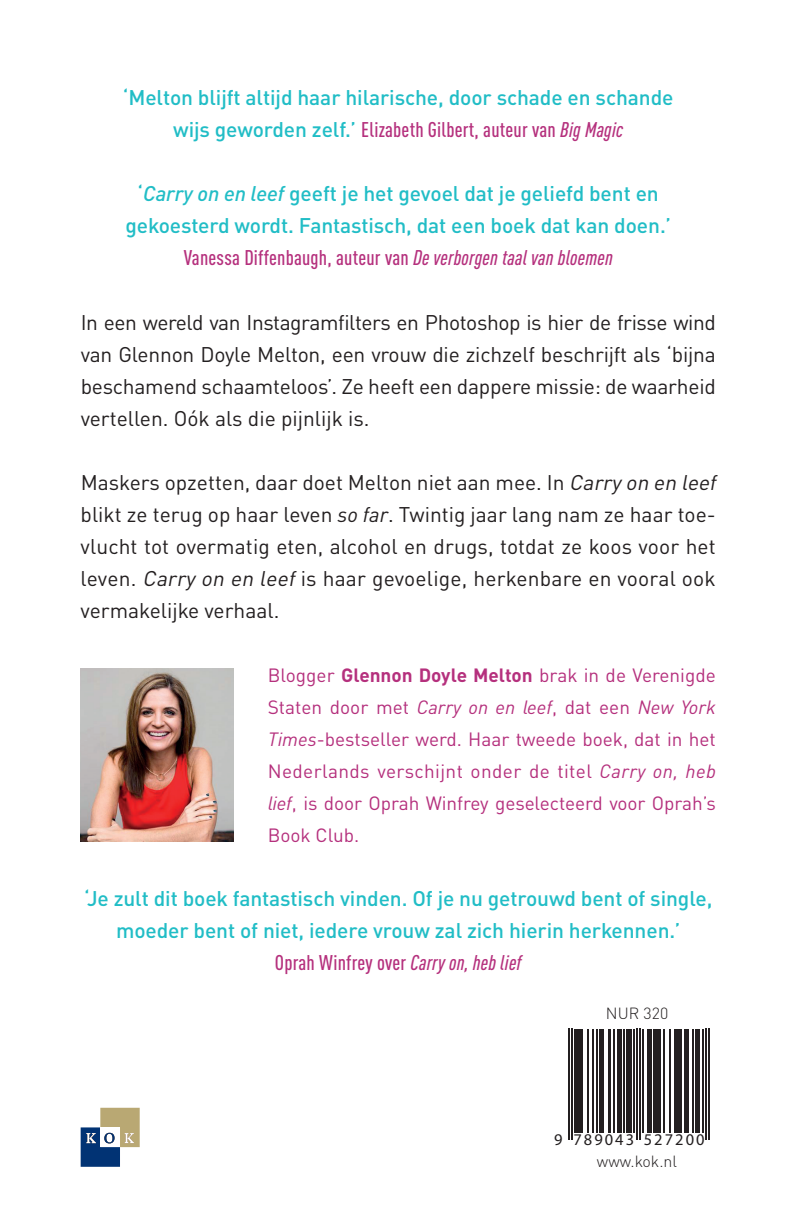
<style>
.page{position:relative;width:791px;height:1223px;background:#fff}
.page>*{position:absolute;margin:0;border:0;box-sizing:border-box;transform-origin:0 0}
.t1{font:21px/32px "DIN Pro";color:#231f20;text-align:justify}
.t2{font:500 21px/32px "DIN Pro";letter-spacing:-.005em;color:#21bdc6;text-align:center}
.t3{font:19px/32px "DIN Pro";letter-spacing:-.005em;color:#b5307d;text-align:justify}
.t4{font:16.4px "Myriad Pro";letter-spacing:.125em;color:#231f20}
.t5{font:300 16px "DIN Pro";color:#231f20}
.s1{font-stretch:condensed;color:#b5307d}
.s2{font-style:italic;font-stretch:condensed;color:#b5307d}
.s3{font-style:italic}
.s4{font-weight:700}
</style>
<div class="page">
<svg style="left:81px;top:1107px;width:59px;height:60px"></svg>
<img style="left:81px;top:668px;width:153px;height:173px">
<hr style="left:568px;top:1029px;width:1px;height:111px;background:#231f20">
<hr style="left:571px;top:1029px;width:1px;height:111px;background:#231f20">
<div style="left:573px;top:1029px;width:5px;height:103px;background:#231f20"></div>
<hr style="left:579px;top:1029px;width:4px;height:103px;background:#231f20">
<hr style="left:587px;top:1029px;width:2px;height:103px;background:#231f20">
<hr style="left:592px;top:1029px;width:1px;height:103px;background:#231f20">
<hr style="left:596px;top:1029px;width:2px;height:103px;background:#231f20">
<div style="left:599px;top:1029px;width:5px;height:103px;background:#231f20"></div>
<hr style="left:608px;top:1029px;width:3px;height:103px;background:#231f20">
<hr style="left:613px;top:1029px;width:1px;height:103px;background:#231f20">
<div style="left:617px;top:1029px;width:5px;height:103px;background:#231f20"></div>
<hr style="left:623px;top:1029px;width:2px;height:103px;background:#231f20">
<div style="left:626px;top:1029px;width:6px;height:103px;background:#231f20"></div>
<hr style="left:633px;top:1029px;width:2px;height:103px;background:#231f20">
<hr style="left:636px;top:1029px;width:2px;height:111px;background:#231f20">
<hr style="left:639px;top:1029px;width:2px;height:111px;background:#231f20">
<hr style="left:642px;top:1029px;width:2px;height:103px;background:#231f20">
<hr style="left:647px;top:1029px;width:4px;height:103px;background:#231f20">
<hr style="left:653px;top:1029px;width:3px;height:103px;background:#231f20">
<hr style="left:657px;top:1029px;width:4px;height:103px;background:#231f20">
<hr style="left:663px;top:1029px;width:2px;height:103px;background:#231f20">
<hr style="left:669px;top:1029px;width:2px;height:103px;background:#231f20">
<hr style="left:674px;top:1029px;width:3px;height:103px;background:#231f20">
<hr style="left:678px;top:1029px;width:3px;height:103px;background:#231f20">
<div style="left:684px;top:1029px;width:5px;height:103px;background:#231f20"></div>
<hr style="left:692px;top:1029px;width:1px;height:103px;background:#231f20">
<hr style="left:695px;top:1029px;width:4px;height:103px;background:#231f20">
<hr style="left:702px;top:1029px;width:2px;height:103px;background:#231f20">
<hr style="left:705px;top:1029px;width:2px;height:111px;background:#231f20">
<hr style="left:708px;top:1029px;width:2px;height:111px;background:#231f20">
<p class="t2" style="left:123px;top:80px;width:552px">‘Melton blijft altijd haar hilarische, door schade en schande wijs geworden zelf.’ <span class="s1">Elizabeth Gilbert, auteur van</span> <span class="s2">Big Magic</span></p>
<p class="t2" style="left:126px;top:176px;width:547px">‘<span class="s3">Carry on en leef</span> geeft je het gevoel dat je geliefd bent en gekoesterd wordt. Fantastisch, dat een boek dat kan doen.’<br><span class="s1">Vanessa Diffenbaugh, auteur van</span> <span class="s2">De verborgen taal van bloemen</span></p>
<p class="t1" style="left:81px;top:304px;width:636px">In een wereld van Instagramfilters en Photoshop is hier de frisse wind van Glennon Doyle Melton, een vrouw die zichzelf beschrijft als ‘bijna beschamend schaamteloos’. Ze heeft een dappere missie: de waarheid vertellen. Oók als die pijnlijk is.</p>
<p class="t1" style="left:81px;top:464px;width:642px;text-align:left">Maskers opzetten, daar doet Melton niet aan mee. In <span class="s3">Carryon en leef </span>blikt ze terug op haar leven <span class="s3">so far</span>. Twintig jaar lang nam ze haar toe&shy;vlucht tot overmatig eten, alcohol en drugs, totdat ze koos voor het leven. <span class="s3">Carry on en leef</span>is haar gevoelige, herkenbare en vooral ook vermakelijke verhaal.</p>
<p class="t3" style="left:268px;top:657px;width:449px">Blogger <span class="s4">Glennon Doyle Melton</span> brak in de Verenigde Staten door met <span class="s3">Carry on en leef</span>, dat een <span class="s3">New York Times</span>-bestseller werd. Haar tweede boek, dat in het Nederlands verschijnt onder de titel <span class="s3">Carry on, heb lief</span>, is door Oprah Winfrey geselecteerd voor Oprah’s Book Club.</p>
<p class="t2" style="left:84px;top:880px;width:630px">‘Je zult dit boek fantastisch vinden. Of je nu getrouwd bent of single, moeder bent of niet, iedere vrouw zal zich hierin herkennen.’<br><span class="s1">Oprah Winfrey over</span> <span class="s2">Carry on, heb lief</span></p>
<p class="t5" style="left:606px;top:1001px;width:64px">NUR 320</p>
<p class="t4" style="left:554px;top:1129px;width:152px">9 789043 527200</p>
<p class="t5" style="left:597px;top:1148px;width:82px">www.kok.nl</p>
</div>
